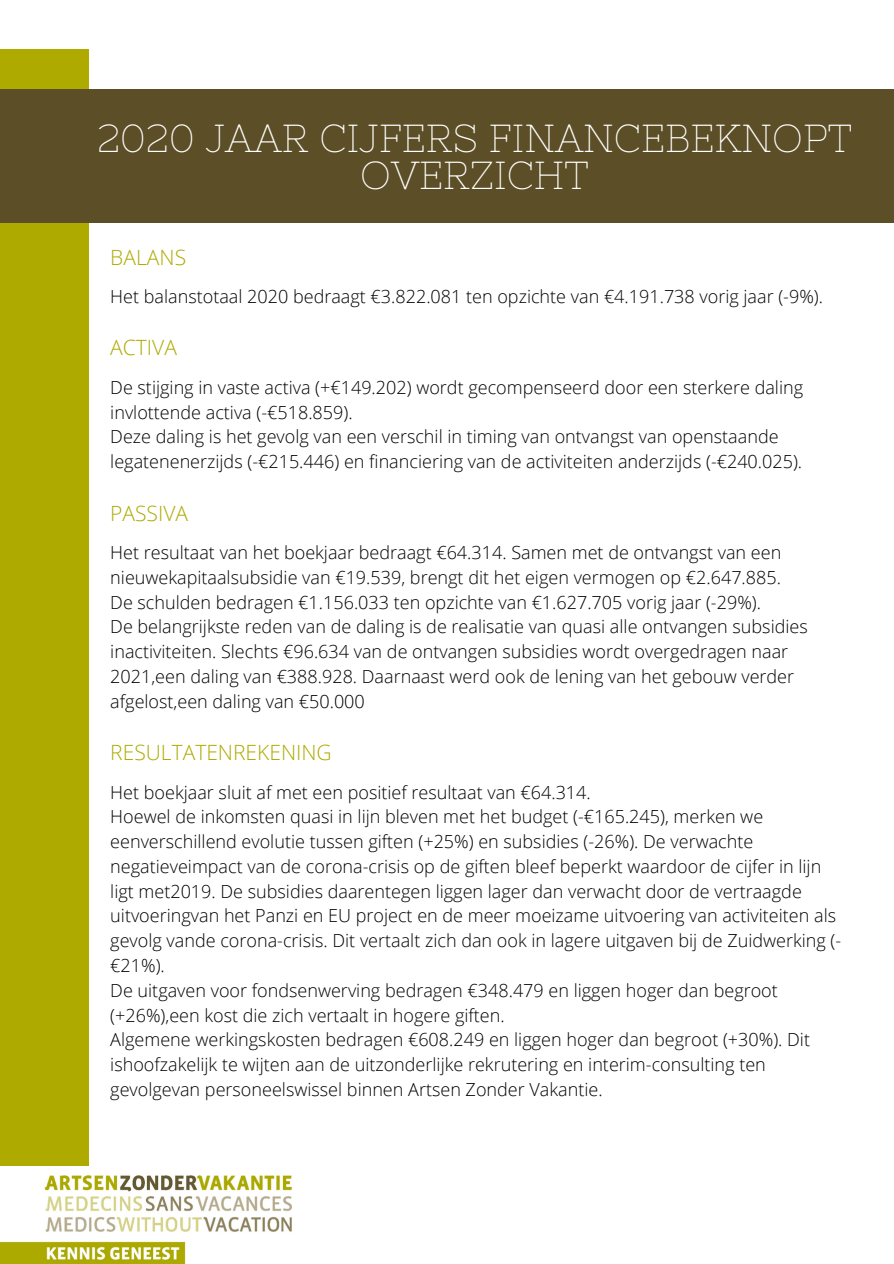
<style>
.page{position:relative;width:894px;height:1264px;background:#fff}
.page>*{position:absolute;margin:0;border:0;box-sizing:border-box;transform-origin:0 0}
.t1{font:39px/36px "Nixie One";color:#fff;text-align:center}
.t2{font:300 21px "Open Sans";color:#aeaa00}
.t3{font:300 18px/24.8px "Open Sans";color:#000}
</style>
<div class="page">
<div style="left:0;top:49px;width:89px;height:1126px;background:#aeaa00"></div>
<div style="left:0;top:89px;width:893px;height:133px;background:#5c4e26"></div>
<img style="left:0;top:1166px;width:292px;height:97px">
<p class="t1" style="left:97px;top:120px;width:756px">2020 JAAR CIJFERS FINANCEBEKNOPT<br>OVERZICHT</p>
<p class="t2" style="left:110px;top:242px;width:77px">BALANS</p>
<p class="t3" style="left:110px;top:283px;width:714px">Het balanstotaal 2020 bedraagt €3.822.081 ten opzichte van €4.191.738 vorig jaar (-9%).</p>
<p class="t2" style="left:110px;top:333px;width:68px">ACTIVA</p>
<p class="t3" style="left:110px;top:374px;width:694px">De stijging in vaste activa (+€149.202) wordt gecompenseerd door een sterkere daling invlottende activa (-€518.859).</p>
<p class="t3" style="left:110px;top:424px;width:693px">Deze daling is het gevolg van een verschil in timing van ontvangst van openstaande legatenenerzijds (-€215.446) en financiering van de activiteiten anderzijds (-€240.025).</p>
<p class="t2" style="left:110px;top:498px;width:79px">PASSIVA</p>
<p class="t3" style="left:110px;top:539px;width:672px">Het resultaat van het boekjaar bedraagt €64.314. Samen met de ontvangst van een nieuwekapitaalsubsidie van €19.539, brengt dit het eigen vermogen op €2.647.885.</p>
<p class="t3" style="left:110px;top:589px;width:652px">De schulden bedragen €1.156.033 ten opzichte van €1.627.705 vorig jaar (-29%).</p>
<p class="t3" style="left:110px;top:614px;width:698px">De belangrijkste reden van de daling is de realisatie van quasi alle ontvangen subsidies inactiviteiten. Slechts €96.634 van de ontvangen subsidies wordt overgedragen naar 2021,een daling van €388.928. Daarnaast werd ook de lening van het gebouw verder afgelost,een daling van €50.000</p>
<p class="t2" style="left:110px;top:737px;width:223px">RESULTATENREKENING</p>
<p class="t3" style="left:110px;top:779px;width:482px">Het boekjaar sluit af met een positief resultaat van €64.314.</p>
<p class="t3" style="left:110px;top:804px;width:732px">Hoewel de inkomsten quasi in lijn bleven met het budget (-€165.245), merken we eenverschillend evolutie tussen giften (+25%) en subsidies (-26%). De verwachte negatieveimpact van de corona-crisis op de giften bleef beperkt waardoor de cijfer in lijn ligt met2019. De subsidies daarentegen liggen lager dan verwacht door de vertraagde uitvoeringvan het Panzi en EU project en de meer moeizame uitvoering van activiteiten als gevolg vande corona-crisis. Dit vertaalt zich dan ook in lagere uitgaven bij de Zuidwerking (- €21%).</p>
<p class="t3" style="left:110px;top:977px;width:669px">De uitgaven voor fondsenwerving bedragen €348.479 en liggen hoger dan begroot (+26%),een kost die zich vertaalt in hogere giften.</p>
<p class="t3" style="left:110px;top:1027px;width:701px">Algemene werkingskosten bedragen €608.249 en liggen hoger dan begroot (+30%). Dit ishoofzakelijk te wijten aan de uitzonderlijke rekrutering en interim-consulting ten gevolgevan personeelswissel binnen Artsen Zonder Vakantie.</p>
</div>
